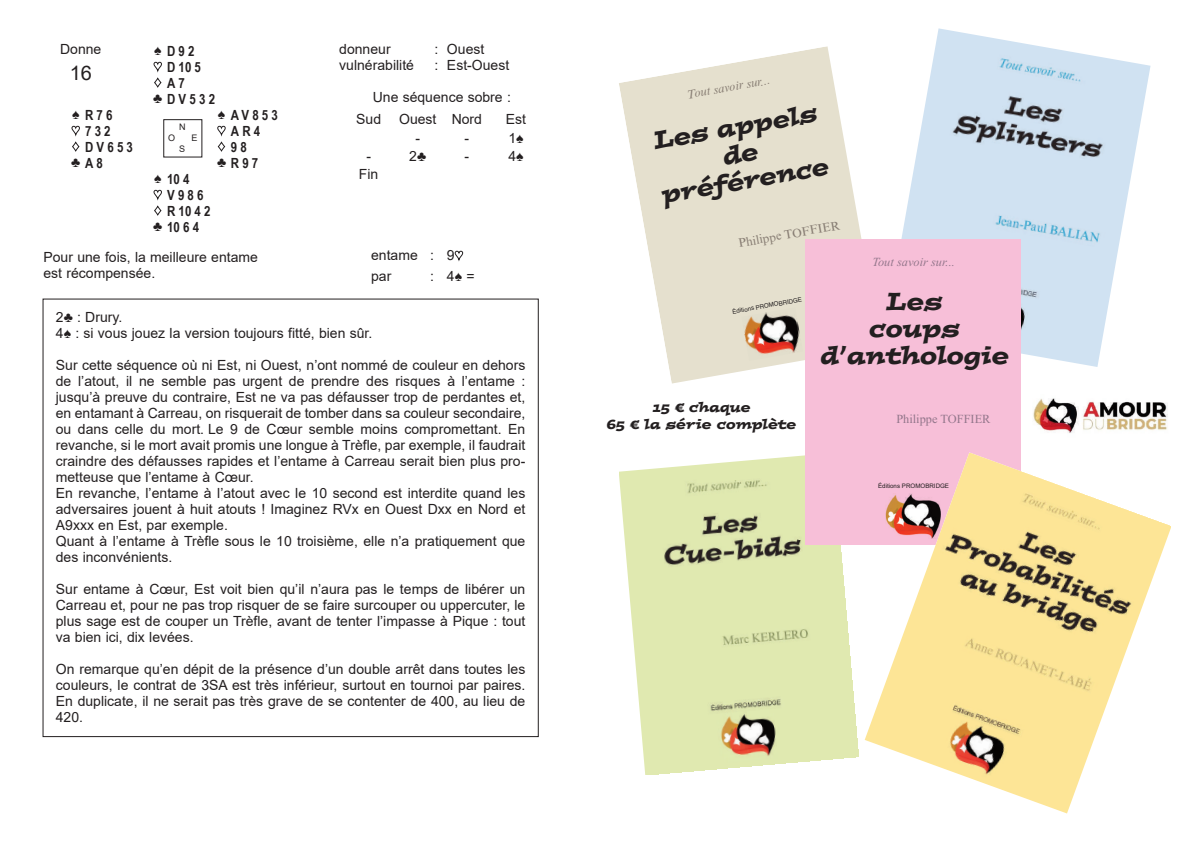
<style>
.page{position:relative;width:1191px;height:842px;background:#fff}
.page>*{position:absolute;margin:0;border:0;box-sizing:border-box;transform-origin:0 0}
.t1{font:italic 24.8px/27.4px "Postino";color:#231f20;text-align:center}
.t2{font:italic 24.6px/27.2px "Postino";color:#231f20;text-align:center}
.t3{font:20px "Arial";color:#231f20}
.t4{font:14px/16px "Arial";color:#231f20}
.t5{font:700 14px/16px "Arial Narrow";letter-spacing:.23em;color:#231f20}
.t6{font:italic 14px/17px "Postino";color:#231f20;text-align:center}
.t7{font:italic 12.4px "Times New Roman";color:#94778c}
.t8{font:12.4px "Times New Roman";color:#94778c}
.t9{font:italic 12.3px "Times New Roman MT Std";color:#877d73}
.t10{font:12.3px "Times New Roman MT Std";color:#877d73}
.t11{font:9px "Arial";color:#231f20}
.t12{font:6.2px "Helvetica";color:#231f20}
.t13{font:6.2px "Arial";color:#231f20}
.s1{font-family:"Arial";font-weight:400}
.s2{font-family:"Arial";font-weight:400;color:#fff}
.s3{color:#fff}
.s4{font-family:"Postino Std";font-style:normal}
</style>
<div class="page">
<div style="left:163px;top:119px;width:39px;height:39px;border:1px solid #231f20"></div>
<img style="left:901px;top:28px;width:249px;height:339px">
<svg style="left:619px;top:46px;width:243px;height:338px;fill:#e5e0ce"></svg>
<img style="left:741px;top:307px;width:62px;height:54px">
<img style="left:619px;top:455px;width:239px;height:319px">
<img style="left:1020px;top:375px;width:148px;height:77px">
<div style="left:805px;top:239px;width:215px;height:306px;background:#f7bfd8"></div>
<img style="left:864px;top:453px;width:307px;height:360px">
<p class="t4" style="left:60px;top:41px;width:43px">Donne</p>
<h3 class="t3" style="left:70px;top:62px;width:24px">16</h3>
<p class="t5" style="left:153px;top:43px;width:63px"><span class="s1">♠</span> D92 <span class="s2">♥</span>D105 <span class="s2">♦</span>A7 <span class="s1">♣</span>DV532</p>
<p class="t5" style="left:71px;top:107px;width:63px"><span class="s1">♠</span> R76 <span class="s2">♥</span>732<br><span class="s2">♦</span> DV653 <span class="s1">♣</span>A8</p>
<p class="t5" style="left:217px;top:107px;width:62px"><span class="s1">♠</span> AV853 <span class="s2">♥</span>AR4 <span class="s2">♦</span>98 <span class="s1">♣</span>R97</p>
<p class="t11" style="left:179px;top:122px;width:8px">N</p>
<p class="t11" style="left:168px;top:133px;width:9px">O</p>
<p class="t11" style="left:191px;top:133px;width:8px">E</p>
<p class="t11" style="left:179px;top:144px;width:8px">S</p>
<p class="t5" style="left:153px;top:171px;width:59px"><span class="s1">♠</span> 10 4 <span class="s2">♥</span>V986 <span class="s2">♦</span> R1042 <span class="s1">♣</span>1064</p>
<p class="t4" style="left:44px;top:249px;width:216px">Pour une fois, la meilleure entame est récompensée.</p>
<p class="t4" style="left:339px;top:41px;width:53px">donneur</p>
<p class="t4" style="left:434px;top:41px;width:5px">:</p>
<p class="t4" style="left:339px;top:57px;width:76px">vulnérabilité</p>
<p class="t4" style="left:434px;top:57px;width:5px">:</p>
<p class="t4" style="left:447px;top:41px;width:64px">Ouest<br>Est-Ouest</p>
<p class="t4" style="left:373px;top:89px;width:140px">Une séquence sobre :</p>
<p class="t4" style="left:356px;top:111px;width:26px">Sud</p>
<p class="t4" style="left:399px;top:111px;width:84px">Ouest Nord</p>
<p class="t4" style="left:506px;top:111px;width:22px">Est</p>
<p class="t4" style="left:415px;top:130px;width:6px">-</p>
<p class="t4" style="left:464px;top:130px;width:6px">-</p>
<p class="t4" style="left:508px;top:130px;width:17px">1♠</p>
<p class="t4" style="left:366px;top:148px;width:6px">-</p>
<p class="t4" style="left:409px;top:148px;width:18px">2♣</p>
<p class="t4" style="left:464px;top:148px;width:6px">-</p>
<p class="t4" style="left:508px;top:148px;width:17px">4♠</p>
<p class="t4" style="left:359px;top:166px;width:21px">Fin</p>
<p class="t4" style="left:371px;top:244px;width:65px;line-height:21px">entame : par</p>
<p class="t4" style="left:430px;top:268px;width:5px">:</p>
<p class="t4" style="left:447px;top:244px;width:29px;line-height:21.1px">9<span class="s3">♥<br></span>4♠ =</p>
<p class="t4" style="left:56px;top:309px;width:318px">2♣ : Drury.<br>4♠ : si vous jouez la version toujours fitté, bien sûr.</p>
<p class="t4" style="left:56px;top:357px;width:471px">Sur cette séquence où ni Est, ni Ouest, n’ont nommé de couleur en dehors de l’atout, il ne semble pas urgent de prendre des risques à l’entame : jusqu’à preuve du contraire, Est ne va pas défausser trop de perdantes et, en entamant à Carreau, on risquerait de tomber dans sa couleur secondaire, ou dans celle du mort. Le 9 de Cœur semble moins compromettant. En revanche, si le mort avait promis une longue à Trèfle, par exemple, il faudrait craindre des défausses rapides et l’entame à Carreau serait bien plus pro&shy;metteuse que l’entame à Cœur.<br>En revanche, l’entame à l’atout avec le 10 second est interdite quand les adversaires jouent à huit atouts ! Imaginez RVx en Ouest Dxx en Nord et A9xxx en Est, par exemple.<br>Quant à l’entame à Trèfle sous le 10 troisième, elle n’a pratiquement que des inconvénients.</p>
<p class="t4" style="left:56px;top:581px;width:471px;text-align:justify">Sur entame à Cœur, Est voit bien qu’il n’aura pas le temps de libérer un Carreau et, pour ne pas trop risquer de se faire surcouper ou uppercuter, le plus sage est de couper un Trèfle, avant de tenter l’impasse à Pique : tout va bien ici, dix levées.</p>
<p class="t4" style="left:56px;top:661px;width:471px;text-align:justify">On remarque qu’en dépit de la présence d’un double arrêt dans toutes les couleurs, le contrat de 3SA est très inférieur, surtout en tournoi par paires.<br>En duplicate, il ne serait pas très grave de se contenter de 400, au lieu de 420.</p>
<p class="t9" style="left:685px;top:87px;width:86px;rotate:-10deg">Tout savoir sur...</p>
<h2 class="t2" style="left:650px;top:128px;width:171px;rotate:-10deg">Les appels de préférence</h2>
<p class="t10" style="left:737px;top:236px;width:104px;rotate:-10deg">Philippe TOFFIER</p>
<p class="t7" style="left:872px;top:255px;width:84px">Tout savoir sur...</p>
<p class="t12" style="left:736px;top:309px;width:68px;rotate:-10deg">%0!0#$"-&amp;/.'.,/(+)*</p>
<p class="t6" style="left:606px;top:400px;width:191px">15 <span class="s4">€</span> chaque<br>65 <span class="s4">€</span> la série complète</p>
<h1 class="t1" style="left:820px;top:290px;width:190px">Les<br>coups d’anthologie</h1>
<p class="t8" style="left:896px;top:411px;width:96px">Philippe TOFFIER</p>
<p class="t13" style="left:878px;top:482px;width:72px">Éditions PROMOBRIDGE</p>
</div>
